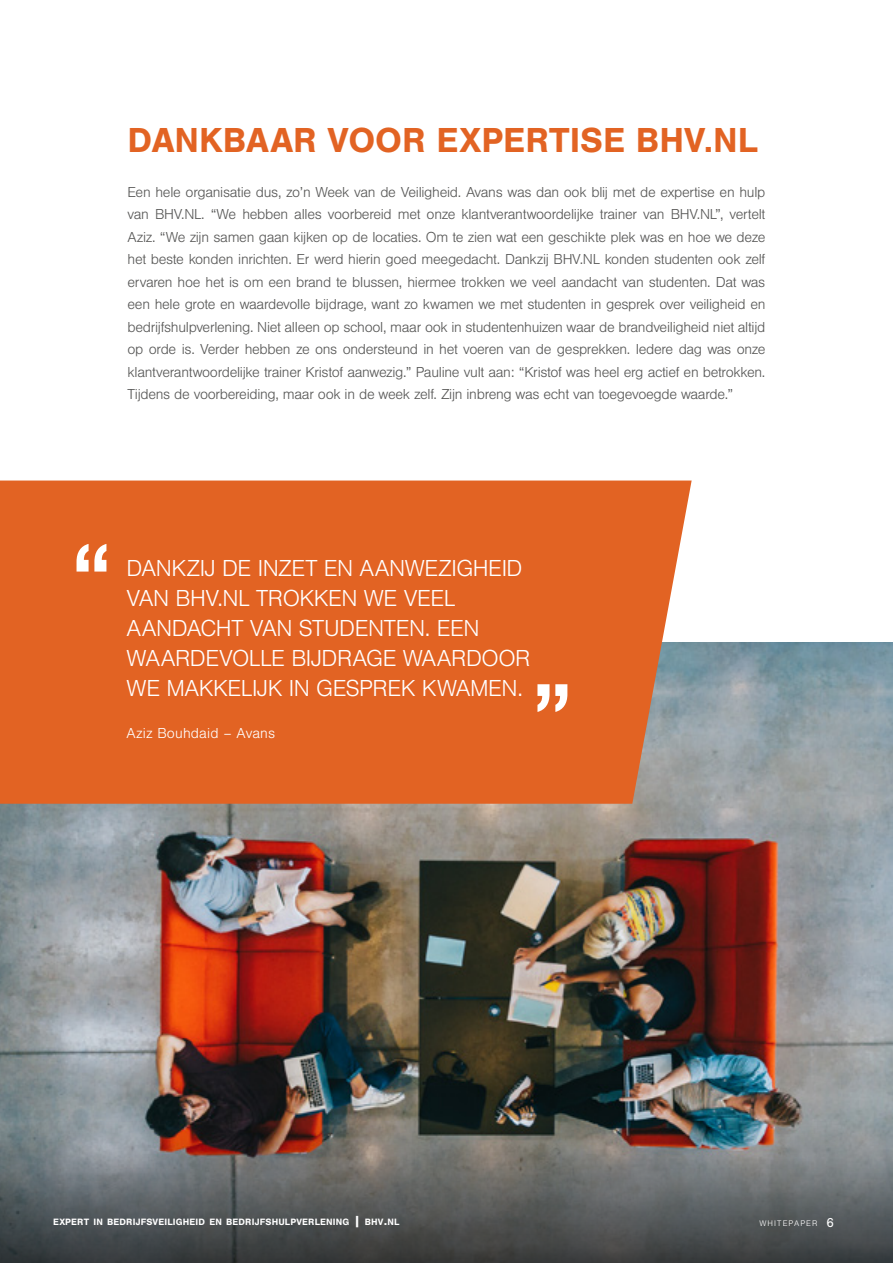
<style>
.page{position:relative;width:893px;height:1263px;background:#fff}
.page>*{position:absolute;margin:0;border:0;box-sizing:border-box;transform-origin:0 0}
.t1{font:700 36px "Nimbus San";color:#e26323}
.t2{font:300 24px/30px "Nimbus San";letter-spacing:-.02em;color:#fff}
.t3{font:300 15px/22.5px "Nimbus San";letter-spacing:-.02em;color:#575756;text-align:justify}
.t4{font:300 15px "Nimbus San";letter-spacing:.01em;color:#fff}
.t5{font:700 9.6px "Nimbus San";letter-spacing:.015em;color:#fff}
.t6{font:300 8.4px "Nimbus San";letter-spacing:.13em;color:#fff}
.s1{font-size:13.65px}
.s2{font-weight:400;font-size:13.5px}
</style>
<div class="page">
<img style="left:0;top:642px;width:893px;height:437px">
<img style="left:0;top:1079px;width:893px;height:184px">
<div style="left:0;top:480px;width:692px;height:324px;background:#e26323"></div>
<svg style="left:537px;top:684px;width:30px;height:28px"></svg>
<svg style="left:77px;top:544px;width:29px;height:27px"></svg>
<h1 class="t1" style="left:128px;top:119px;width:632px">DANKBAAR VOOR EXPERTISE BHV.NL</h1>
<p class="t3" style="left:128px;top:181px;width:639px">Een hele organisatie dus, zo’n Week van de Veiligheid. Avans was dan ook blij met de expertise en hulp van BHV.NL. “We hebben alles voorbereid met onze klantverantwoordelijke trainer van BHV.NL”, vertelt Aziz. “We zijn samen gaan kijken op de locaties. Om te zien wat een geschikte plek was en hoe we deze het beste konden inrichten. Er werd hierin goed meegedacht. Dankzij BHV.NL konden studenten ook zelf ervaren hoe het is om een brand te blussen, hiermee trokken we veel aandacht van studenten. Dat was een hele grote en waardevolle bijdrage, want zo kwamen we met studenten in gesprek over veiligheid en bedrijfshulpverlening. Niet alleen op school, maar ook in studentenhuizen waar de brandveiligheid niet altijd op orde is. Verder hebben ze ons ondersteund in het voeren van de gesprekken. Iedere dag was onze klantverantwoordelijke trainer Kristof aanwezig.” Pauline vult aan: “Kristof was heel erg actief en betrokken.<br>Tijdens de voorbereiding, maar ook in de week zelf. Zijn inbreng was echt van toegevoegde waarde.”</p>
<h2 class="t2" style="left:127px;top:553px;width:405px">DANKZIJ DE INZET EN AANWEZIGHEID<br>VAN BHV.NL TROKKEN WE VEEL<br>AANDACHT VAN STUDENTEN. EEN<br>WAARDEVOLLE BIJDRAGE WAARDOOR<br>WE MAKKELIJK IN GESPREK KWAMEN.</h2>
<p class="t4" style="left:126px;top:725px;width:150px">Aziz Bouhdaid – Avans</p>
<p class="t5" style="left:53px;top:1217px;width:348px">EXPERT IN BEDRIJFSVEILIGHEID EN BEDRIJFSHULPVERLENING <span class="s1">|</span> BHV<span class="s1">.</span>NL</p>
<p class="t6" style="left:759px;top:1219px;width:76px">WHITEPAPER <span class="s2">6</span></p>
</div>
